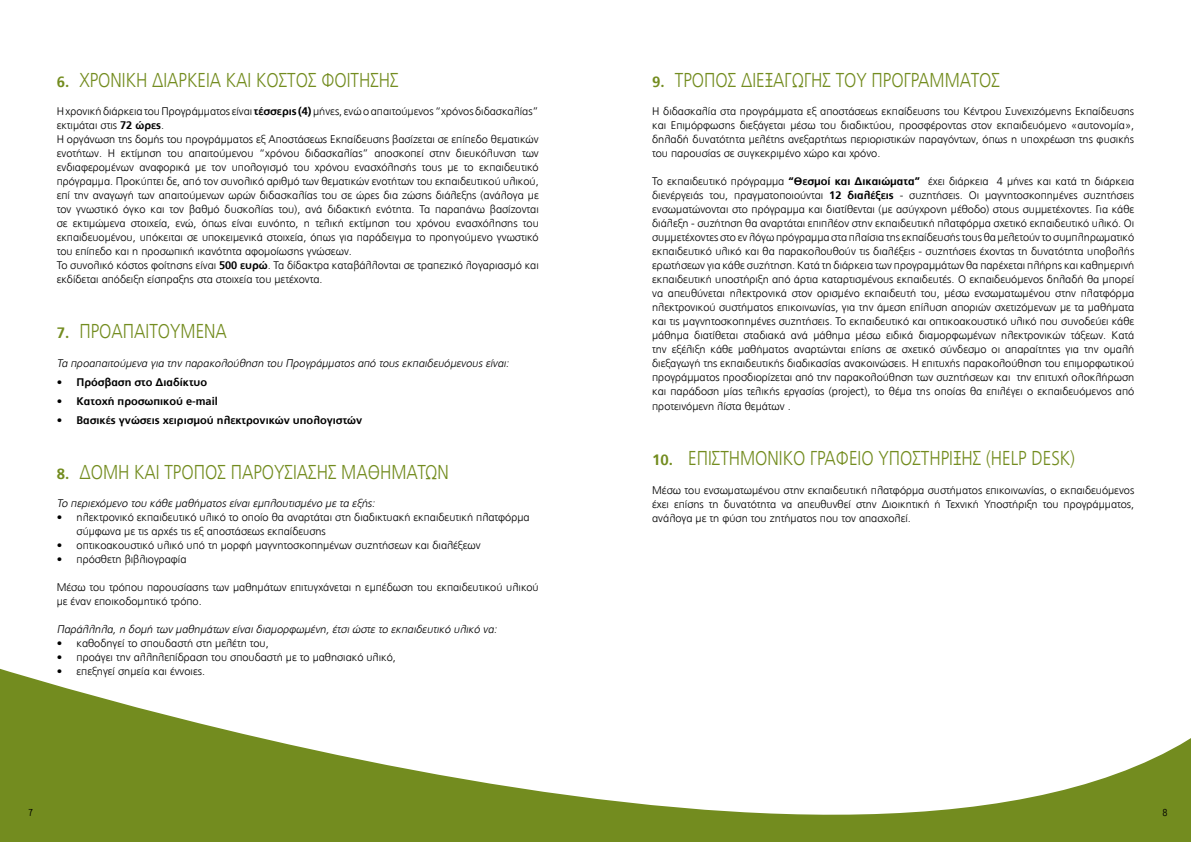
<style>
.page{position:relative;width:1191px;height:842px;background:#fff}
.page>*{position:absolute;margin:0;border:0;box-sizing:border-box;transform-origin:0 0}
.t1{font:300 20px "PF Catalog";color:#738c1f;scale:.85 1}
.t2{font:300 11px/14px "PF Catalog";color:#000}
.t3{font:italic 300 11px "PF Catalog";color:#000}
.t4{font:700 11px "PF Catalog";color:#000}
.t5{font:300 10px "PF Transit Condensed";color:#000}
.s1{font-weight:700;font-size:15px}
.s2{font-weight:700}
</style>
<div class="page">
<svg style="left:0;top:668px;width:1191px;height:174px"></svg>
<h1 class="t1" style="left:57px;top:69px;width:404px"><span class="s1">6.</span> ΧΡΟΝΙΚΗ ΔΙΑΡΚΕΙΑ ΚΑΙ ΚΟΣΤΟΣ ΦΟΙΤΗΣΗΣ</h1>
<p class="t2" style="left:57px;top:105px;width:483px">Η χρονική διάρκεια του Προγράμματος είναι <span class="s2">τέσσερις (4)</span> μήνες, ενώ ο απαιτούμενος “χρόνος διδασκαλίας” εκτιμάται στις <span class="s2">72 ώρες</span>.<br>Η οργάνωση της δομής του προγράμματος εξ Αποστάσεως Εκπαίδευσης βασίζεται σε επίπεδο θεματικών ενοτήτων. Η εκτίμηση του απαιτούμενου “χρόνου διδασκαλίας” αποσκοπεί στην διευκόλυνση των ενδιαφερομένων αναφορικά με τον υπολογισμό του χρόνου ενασχόλησής τους με το εκπαιδευτικό πρόγραμμα. Προκύπτει δε, από τον συνολικό αριθμό των θεματικών ενοτήτων του εκπαιδευτικού υλικού, επί την αναγωγή των απαιτούμενων ωρών διδασκαλίας του σε ώρες δια ζώσης διάλεξης (ανάλογα με τον γνωστικό όγκο και τον βαθμό δυσκολίας του), ανά διδακτική ενότητα. Τα παραπάνω βασίζονται σε εκτιμώμενα στοιχεία, ενώ, όπως είναι ευνόητο, η τελική εκτίμηση του χρόνου ενασχόλησης του εκπαιδευομένου, υπόκειται σε υποκειμενικά στοιχεία, όπως για παράδειγμα το προηγούμενο γνωστικό του επίπεδο και η προσωπική ικανότητα αφομοίωσης γνώσεων.<br>Το συνολικό κόστος φοίτησης είναι <span class="s2">500 ευρώ</span>. Τα δίδακτρα καταβάλλονται σε τραπεζικό λογαριασμό και εκδίδεται απόδειξη είσπραξης στα στοιχεία του μετέχοντα.</p>
<h1 class="t1" style="left:57px;top:320px;width:202px"><span class="s1">7.</span> ΠΡΟΑΠΑΙΤΟΥΜΕΝΑ</h1>
<p class="t3" style="left:57px;top:357px;width:456px">Τα προαπαιτούμενα για την παρακολούθηση του Προγράμματος από τους εκπαιδευόμενους είναι:</p>
<p class="t4" style="left:57px;top:375px;width:152px">• Πρόσβαση στο Διαδίκτυο</p>
<p class="t4" style="left:57px;top:394px;width:163px">• Κατοχή προσωπικού e-mail</p>
<p class="t4" style="left:57px;top:413px;width:307px">• Βασικές γνώσεις χειρισμού ηλεκτρονικών υπολογιστών</p>
<h1 class="t1" style="left:57px;top:460px;width:463px"><span class="s1">8.</span> ΔΟΜΗ ΚΑΙ ΤΡΟΠΟΣ ΠΑΡΟΥΣΙΑΣΗΣ ΜΑΘΗΜΑΤΩΝ</h1>
<p class="t3" style="left:57px;top:497px;width:322px">Το περιεχόμενο του κάθε μαθήματος είναι εμπλουτισμένο με τα εξής:</p>
<p class="t2" style="left:77px;top:510px;width:454px;text-indent:-20px"><span class="s2">•</span> ηλεκτρονικό εκπαιδευτικό υλικό το οποίο θα αναρτάται στη διαδικτυακή εκπαιδευτική πλατφόρμα σύμφωνα με τις αρχές τις εξ αποστάσεως εκπαίδευσης</p>
<p class="t2" style="left:57px;top:538px;width:425px"><span class="s2">•</span> οπτικοακουστικό υλικό υπό τη μορφή μαγνητοσκοπημένων συζητήσεων και διαλέξεων</p>
<p class="t2" style="left:57px;top:552px;width:131px"><span class="s2">•</span> πρόσθετη βιβλιογραφία</p>
<p class="t2" style="left:57px;top:580px;width:483px">Μέσω του τρόπου παρουσίασης των μαθημάτων επιτυγχάνεται η εμπέδωση του εκπαιδευτικού υλικού με έναν εποικοδομητικό τρόπο.</p>
<p class="t3" style="left:57px;top:623px;width:444px">Παράλληλα, η δομή των μαθημάτων είναι διαμορφωμένη, έτσι ώστε το εκπαιδευτικό υλικό να:</p>
<p class="t2" style="left:57px;top:636px;width:214px"><span class="s2">•</span> καθοδηγεί το σπουδαστή στη μελέτη του,</p>
<p class="t2" style="left:57px;top:650px;width:341px"><span class="s2">•</span> προάγει την αλληλεπίδραση του σπουδαστή με το μαθησιακό υλικό,</p>
<p class="t2" style="left:57px;top:664px;width:150px"><span class="s2">•</span> επεξηγεί σημεία και έννοιες.</p>
<h1 class="t1" style="left:652px;top:69px;width:411px"><span class="s1">9.</span> ΤΡΟΠΟΣ ΔΙΕΞΑΓΩΓΗΣ ΤΟΥ ΠΡΟΓΡΑΜΜΑΤΟΣ</h1>
<p class="t2" style="left:652px;top:105px;width:483px;text-align:justify">Η διδασκαλία στα προγράμματα εξ αποστάσεως εκπαίδευσης του Κέντρου Συνεχιζόμενης Εκπαίδευσης και Επιμόρφωσης διεξάγεται μέσω του διαδικτύου, προσφέροντας στον εκπαιδευόμενο «αυτονομία», δηλαδή δυνατότητα μελέτης ανεξαρτήτως περιοριστικών παραγόντων, όπως η υποχρέωση της φυσικής του παρουσίας σε συγκεκριμένο χώρο και χρόνο.</p>
<p class="t2" style="left:652px;top:175px;width:483px;text-align:justify">Το εκπαιδευτικό πρόγραμμα <span class="s2">“Θεσμοί και Δικαιώματα”</span> έχει διάρκεια 4 μήνες και κατά τη διάρκεια διενέργειάς του, πραγματοποιούνται <span class="s2">12 διαλέξεις</span> - συζητήσεις. Οι μαγνητοσκοπημένες συζητήσεις ενσωματώνονται στο πρόγραμμα και διατίθενται (με ασύγχρονη μέθοδο) στους συμμετέχοντες. Για κάθε διάλεξη - συζήτηση θα αναρτάται επιπλέον στην εκπαιδευτική πλατφόρμα σχετικό εκπαιδευτικό υλικό. Οι συμμετέχοντες στο εν λόγω πρόγραμμα στα πλαίσια της εκπαίδευσής τους θα μελετούν το συμπληρωματικό εκπαιδευτικό υλικό και θα παρακολουθούν τις διαλέξεις - συζητήσεις έχοντας τη δυνατότητα υποβολής ερωτήσεων για κάθε συζήτηση. Κατά τη διάρκεια των προγραμμάτων θα παρέχεται πλήρης και καθημερινή εκπαιδευτική υποστήριξη από άρτια καταρτισμένους εκπαιδευτές. Ο εκπαιδευόμενος δηλαδή θα μπορεί να απευθύνεται ηλεκτρονικά στον ορισμένο εκπαιδευτή του, μέσω ενσωματωμένου στην πλατφόρμα ηλεκτρονικού συστήματος επικοινωνίας, για την άμεση επίλυση αποριών σχετιζόμενων με τα μαθήματα και τις μαγνητοσκοπημένες συζητήσεις. Το εκπαιδευτικό και οπτικοακουστικό υλικό που συνοδεύει κάθε μάθημα διατίθεται σταδιακά ανά μάθημα μέσω ειδικά διαμορφωμένων ηλεκτρονικών τάξεων. Κατά την εξέλιξη κάθε μαθήματος αναρτώνται επίσης σε σχετικό σύνδεσμο οι απαραίτητες για την ομαλή διεξαγωγή της εκπαιδευτικής διαδικασίας ανακοινώσεις. Η επιτυχής παρακολούθηση του επιμορφωτικού προγράμματος προσδιορίζεται από την παρακολούθηση των συζητήσεων και την επιτυχή ολοκλήρωση και παράδοση μίας τελικής εργασίας (project), το θέμα της οποίας θα επιλέγει ο εκπαιδευόμενος από</p>
<p class="t2" style="left:652px;top:400px;width:140px">προτεινόμενη λίστα θεμάτων .</p>
<h1 class="t1" style="left:652px;top:447px;width:499px"><span class="s1">10.</span> ΕΠΙΣΤΗΜΟΝΙΚΟ ΓΡΑΦΕΙΟ ΥΠΟΣΤΗΡΙΞΗΣ (HELP DESK)</h1>
<p class="t2" style="left:652px;top:483px;width:483px;text-align:justify">Μέσω του ενσωματωμένου στην εκπαιδευτική πλατφόρμα συστήματος επικοινωνίας, ο εκπαιδευόμενος έχει επίσης τη δυνατότητα να απευθυνθεί στην Διοικητική ή Τεχνική Υποστήριξη του προγράμματος, ανάλογα με τη φύση του ζητήματος που τον απασχολεί.</p>
<p class="t5" style="left:28px;top:807px;width:6px">7</p>
<p class="t5" style="left:1162px;top:807px;width:7px">8</p>
</div>
